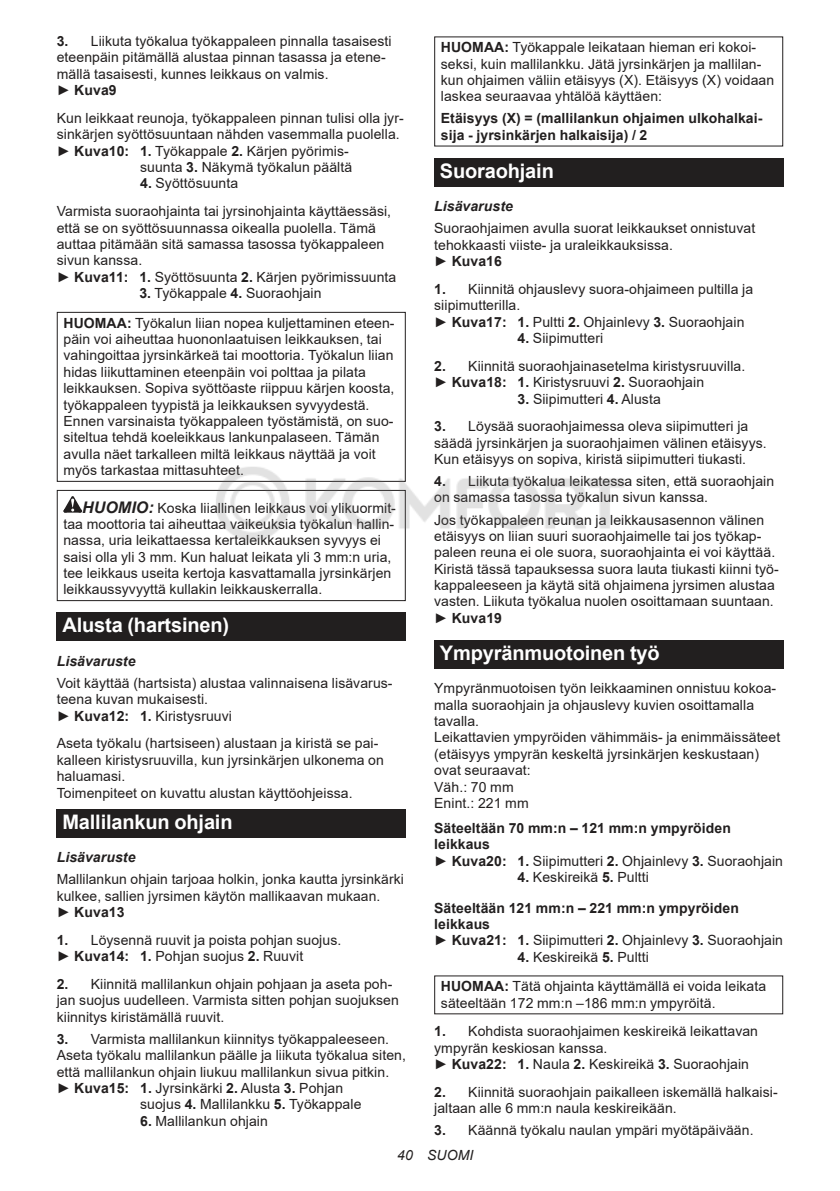
<style>
.page{position:relative;width:840px;height:1191px;background:#fff}
.page>*{position:absolute;margin:0;border:0;box-sizing:border-box;transform-origin:0 0}
.t1{font:700 20px "Arial";letter-spacing:-.01em;color:#fff}
.t2{font:14px/16.4px "Arial";letter-spacing:.005em;color:#221f1f}
.t3{font:700 14px/16.4px "Arial";letter-spacing:.005em;color:#221f1f}
.t4{font:italic 700 14px "Arial";letter-spacing:.005em;color:#221f1f}
.t5{font:italic 14px "Arial";letter-spacing:.005em;color:#221f1f}
.s1{font-weight:700}
.s2{font-weight:700;font-style:italic;font-size:16px}
.s3{font-weight:400}
</style>
<div class="page">
<div style="left:57px;top:312px;width:348px;height:170px;border:1px solid #221f1f"></div>
<svg style="left:63px;top:496px;width:19px;height:16px"></svg>
<div style="left:57px;top:490px;width:348px;height:111px;border:1px solid #221f1f"></div>
<div style="left:57px;top:612px;width:348px;height:29px;background:#221f1f"></div>
<div style="left:57px;top:809px;width:348px;height:28px;background:#221f1f"></div>
<div style="left:434px;top:158px;width:348px;height:28px;background:#221f1f"></div>
<div style="left:434px;top:640px;width:348px;height:28px;background:#221f1f"></div>
<img style="left:210px;top:457px;width:415px;height:92px">
<p class="t2" style="left:57px;top:33px;width:336px"><span class="s1">3.</span> Liikuta työkalua työkappaleen pinnalla tasaisesti eteenpäin pitämällä alustaa pinnan tasassa ja etene&shy;mällä tasaisesti, kunnes leikkaus on valmis.<br>► <span class="s1">Kuva9</span></p>
<p class="t2" style="left:57px;top:110px;width:348px">Kun leikkaat reunoja, työkappaleen pinnan tulisi olla jyr-</p>
<p class="t2" style="left:57px;top:126px;width:344px">sinkärjen syöttösuuntaan nähden vasemmalla puolella.</p>
<p class="t2" style="left:57px;top:142px;width:293px">► <span class="s1">Kuva10: 1.</span> Työkappale <span class="s1">2.</span> Kärjen pyörimis-</p>
<p class="t2" style="left:140px;top:160px;width:213px">suunta <span class="s1">3.</span> Näkymä työkalun päältä</p>
<p class="t2" style="left:57px;top:171px;width:336px;line-height:27.8px;text-indent:83px"><span class="s1">4.</span> Syöttösuunta<br>Varmista suoraohjainta tai jyrsinohjainta käyttäessäsi,</p>
<p class="t2" style="left:57px;top:221px;width:341px">että se on syöttösuunnassa oikealla puolella. Tämä auttaa pitämään sitä samassa tasossa työkappaleen sivun kanssa.<br>► <span class="s1">Kuva11: 1.</span> Syöttösuunta <span class="s1">2.</span> Kärjen pyörimissuunta</p>
<p class="t2" style="left:63px;top:279px;width:332px;line-height:29.6px;text-align:center"><span class="s1">3.</span> Työkappale <span class="s1">4.</span> Suoraohjain<br><span class="s1">HUOMAA:</span> Työkalun liian nopea kuljettaminen eteen-</p>
<p class="t2" style="left:63px;top:332px;width:332px">päin voi aiheuttaa huononlaatuisen leikkauksen, tai vahingoittaa jyrsinkärkeä tai moottoria. Työkalun liian hidas liikuttaminen eteenpäin voi polttaa ja pilata leikkauksen. Sopiva syöttöaste riippuu kärjen koosta, työkappaleen tyypistä ja leikkauksen syvyydestä.<br>Ennen varsinaista työkappaleen työstämistä, on suo&shy;siteltua tehdä koeleikkaus lankunpalaseen. Tämän avulla näet tarkalleen miltä leikkaus näyttää ja voit myös tarkastaa mittasuhteet.</p>
<p class="t2" style="left:63px;top:499px;width:334px;text-indent:19px"><span class="s2">HUOMIO:</span> Koska liiallinen leikkaus voi ylikuormit&shy;taa moottoria tai aiheuttaa vaikeuksia työkalun hallin&shy;nassa, uria leikattaessa kertaleikkauksen syvyys ei saisi olla yli 3 mm. Kun haluat leikata yli 3 mm:n uria, tee leikkaus useita kertoja kasvattamalla jyrsinkärjen leikkaussyvyyttä kullakin leikkauskerralla.</p>
<h1 class="t1" style="left:62px;top:617px;width:168px">Alusta (hartsinen)</h1>
<p class="t4" style="left:57px;top:655px;width:80px">Lisävaruste</p>
<p class="t2" style="left:57px;top:674px;width:337px">Voit käyttää (hartsista) alustaa valinnaisena lisävarus&shy;teena kuvan mukaisesti.<br>► <span class="s1">Kuva12: 1.</span> Kiristysruuvi</p>
<p class="t2" style="left:57px;top:735px;width:328px">Aseta työkalu (hartsiseen) alustaan ja kiristä se pai&shy;kalleen kiristysruuvilla, kun jyrsinkärjen ulkonema on haluamasi.<br>Toimenpiteet on kuvattu alustan käyttöohjeissa.</p>
<h1 class="t1" style="left:62px;top:814px;width:171px">Mallilankun ohjain</h1>
<p class="t4" style="left:57px;top:852px;width:80px">Lisävaruste</p>
<p class="t2" style="left:57px;top:871px;width:348px">Mallilankun ohjain tarjoaa holkin, jonka kautta jyrsinkärki kulkee, sallien jyrsimen käytön mallikaavan mukaan.<br>► <span class="s1">Kuva13</span></p>
<p class="t2" style="left:57px;top:931px;width:286px"><span class="s1">1.</span> Löysennä ruuvit ja poista pohjan suojus. ► <span class="s1">Kuva14: 1.</span> Pohjan suojus <span class="s1">2.</span> Ruuvit</p>
<p class="t2" style="left:57px;top:975px;width:343px"><span class="s1">2.</span> Kiinnitä mallilankun ohjain pohjaan ja aseta poh&shy;jan suojus uudelleen. Varmista sitten pohjan suojuksen kiinnitys kiristämällä ruuvit.</p>
<p class="t2" style="left:57px;top:1032px;width:334px"><span class="s1">3.</span> Varmista mallilankun kiinnitys työkappaleeseen.</p>
<p class="t2" style="left:57px;top:1047px;width:350px">Aseta työkalu mallilankun päälle ja liikuta työkalua siten,</p>
<p class="t2" style="left:57px;top:1063px;width:334px">että mallilankun ohjain liukuu mallilankun sivua pitkin.</p>
<p class="t2" style="left:57px;top:1079px;width:288px">► <span class="s1">Kuva15: 1.</span> Jyrsinkärki <span class="s1">2.</span> Alusta <span class="s1">3.</span> Pohjan</p>
<p class="t2" style="left:140px;top:1096px;width:223px">suojus <span class="s1">4.</span> Mallilankku <span class="s1">5.</span> Työkappale</p>
<p class="t2" style="left:140px;top:1112px;width:129px"><span class="s1">6.</span> Mallilankun ohjain</p>
<p class="t2" style="left:440px;top:40px;width:335px"><span class="s1">HUOMAA:</span> Työkappale leikataan hieman eri kokoi&shy;seksi, kuin mallilankku. Jätä jyrsinkärjen ja mallilan&shy;kun ohjaimen väliin etäisyys (X). Etäisyys (X) voidaan laskea seuraavaa yhtälöä käyttäen:</p>
<p class="t3" style="left:440px;top:111px;width:323px">Etäisyys (X) = (mallilankun ohjaimen ulkohalkai&shy;sija - jyrsinkärjen halkaisija) / 2</p>
<h1 class="t1" style="left:439px;top:163px;width:115px">Suoraohjain</h1>
<p class="t4" style="left:434px;top:201px;width:80px">Lisävaruste</p>
<p class="t2" style="left:434px;top:220px;width:322px">Suoraohjaimen avulla suorat leikkaukset onnistuvat tehokkaasti viiste- ja uraleikkauksissa.<br>► <span class="s1">Kuva16</span></p>
<p class="t2" style="left:434px;top:281px;width:320px"><span class="s1">1.</span> Kiinnitä ohjauslevy suora-ohjaimeen pultilla ja siipimutterilla.<br>► <span class="s1">Kuva17: 1.</span> Pultti <span class="s1">2.</span> Ohjainlevy <span class="s1">3.</span> Suoraohjain</p>
<p class="t2" style="left:517px;top:331px;width:87px"><span class="s1">4.</span> Siipimutteri</p>
<p class="t2" style="left:434px;top:357px;width:312px"><span class="s1">2.</span> Kiinnitä suoraohjainasetelma kiristysruuvilla. ► <span class="s1">Kuva18: 1.</span> Kiristysruuvi <span class="s1">2.</span> Suoraohjain</p>
<p class="t2" style="left:517px;top:391px;width:145px"><span class="s1">3.</span> Siipimutteri <span class="s1">4.</span> Alusta</p>
<p class="t2" style="left:434px;top:418px;width:334px"><span class="s1">3.</span> Löysää suoraohjaimessa oleva siipimutteri ja säädä jyrsinkärjen ja suoraohjaimen välinen etäisyys.<br>Kun etäisyys on sopiva, kiristä siipimutteri tiukasti.</p>
<p class="t2" style="left:434px;top:473px;width:341px"><span class="s1">4.</span> Liikuta työkalua leikatessa siten, että suoraohjain on samassa tasossa työkalun sivun kanssa.</p>
<p class="t2" style="left:434px;top:511px;width:346px">Jos työkappaleen reunan ja leikkausasennon välinen etäisyys on liian suuri suoraohjaimelle tai jos työkap&shy;paleen reuna ei ole suora, suoraohjainta ei voi käyttää.<br>Kiristä tässä tapauksessa suora lauta tiukasti kiinni työ&shy;kappaleeseen ja käytä sitä ohjaimena jyrsimen alustaa vasten. Liikuta työkalua nuolen osoittamaan suuntaan. ► <span class="s1">Kuva19</span></p>
<h1 class="t1" style="left:439px;top:645px;width:221px">Ympyränmuotoinen työ</h1>
<p class="t2" style="left:434px;top:681px;width:347px">Ympyränmuotoisen työn leikkaaminen onnistuu kokoa&shy;malla suoraohjain ja ohjauslevy kuvien osoittamalla tavalla.<br>Leikattavien ympyröiden vähimmäis- ja enimmäissäteet (etäisyys ympyrän keskeltä jyrsinkärjen keskustaan) ovat seuraavat:<br>Väh.: 70 mm<br>Enint.: 221 mm</p>
<p class="t3" style="left:434px;top:821px;width:350px">Säteeltään 70 mm:n – 121 mm:n ympyröiden leikkaus<br><span class="s3">►</span> Kuva20: 1. <span class="s3">Siipimutteri</span> 2. <span class="s3">Ohjainlevy</span> 3. <span class="s3">Suoraohjain</span></p>
<p class="t3" style="left:434px;top:863px;width:306px;line-height:30.6px;text-align:center">4. <span class="s3">Keskireikä</span> 5. <span class="s3">Pultti<br></span>Säteeltään 121 mm:n – 221 mm:n ympyröiden</p>
<p class="t2" style="left:434px;top:915px;width:350px"><span class="s1">leikkaus<br></span>► <span class="s1">Kuva21: 1.</span> Siipimutteri <span class="s1">2.</span> Ohjainlevy <span class="s1">3.</span> Suoraohjain</p>
<p class="t2" style="left:440px;top:942px;width:327px;line-height:29.6px;text-indent:77px"><span class="s1">4.</span> Keskireikä <span class="s1">5.</span> Pultti<br><span class="s1">HUOMAA:</span> Tätä ohjainta käyttämällä ei voida leikata</p>
<p class="t2" style="left:440px;top:995px;width:276px">säteeltään 172 mm:n –186 mm:n ympyröitä.</p>
<p class="t2" style="left:434px;top:1023px;width:325px"><span class="s1">1.</span> Kohdista suoraohjaimen keskireikä leikattavan ympyrän keskiosan kanssa.<br>► <span class="s1">Kuva22: 1.</span> Naula <span class="s1">2.</span> Keskireikä <span class="s1">3.</span> Suoraohjain</p>
<p class="t2" style="left:434px;top:1083px;width:345px"><span class="s1">2.</span> Kiinnitä suoraohjain paikalleen iskemällä halkaisi&shy;jaltaan alle 6 mm:n naula keskireikään.</p>
<p class="t2" style="left:434px;top:1122px;width:321px"><span class="s1">3.</span> Käännä työkalu naulan ympäri myötäpäivään.</p>
<p class="t5" style="left:397px;top:1147px;width:78px">40 SUOMI</p>
</div>
